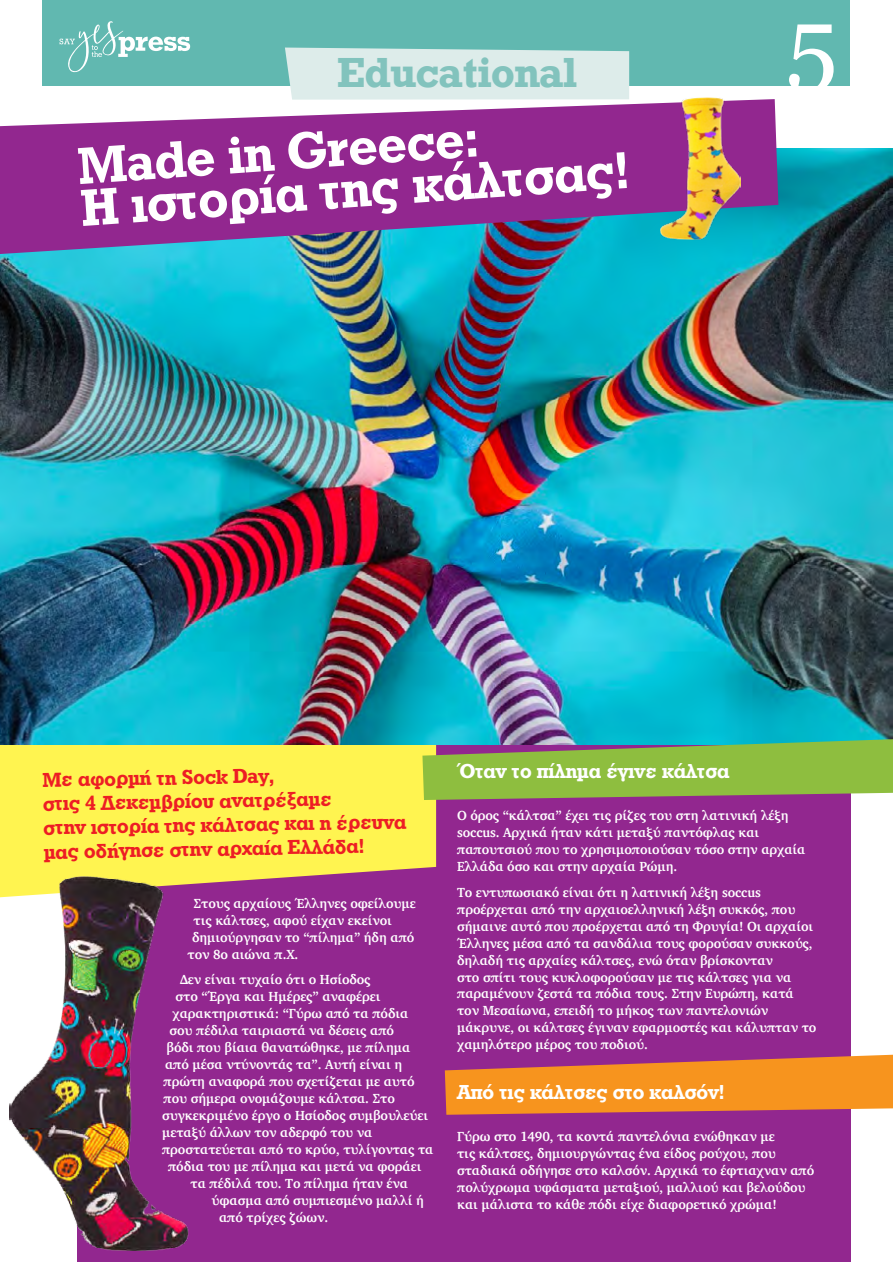
<style>
.page{position:relative;width:893px;height:1263px;background:#fff}
.page>*{position:absolute;margin:0;border:0;box-sizing:border-box;transform-origin:0 0}
.t1{font:97.5px "Georgia";color:#fff}
.t2{font:54px/42px "UB Rockwell Bold";color:#fff}
.t3{font:700 39.6px "Rockwell";letter-spacing:-.02em;color:#82c3bd}
.t4{font:21px/24px "UB Rockwell Bold";color:#ed1d24}
.t5{font:21px "UB Rockwell Bold";letter-spacing:-.005em;color:#fff}
.t6{font:700 13.5px/17px "Charter";letter-spacing:-.005em;color:#fff;scale:.96 1}
</style>
<div class="page">
<div style="left:43px;top:0;width:807px;height:85px;background:#61b8b0"></div>
<svg style="left:60px;top:21px;width:130px;height:51px"></svg>
<div style="left:77px;top:695px;width:773px;height:567px;background:#92278f"></div>
<svg style="left:0;top:744px;width:436px;height:153px;fill:#fff450"></svg>
<img style="left:0;top:149px;width:893px;height:595px">
<svg style="left:0;top:99px;width:778px;height:155px;fill:#92278f"></svg>
<div style="left:285px;top:48px;width:344px;height:52px;background:#ddecea"></div>
<svg style="left:422px;top:739px;width:471px;height:61px"></svg>
<svg style="left:445px;top:1055px;width:448px;height:60px"></svg>
<img style="left:660px;top:97px;width:81px;height:143px">
<img style="left:9px;top:877px;width:180px;height:373px">
<h3 class="t3" style="left:337px;top:47px;width:242px">Educational</h3>
<h2 class="t2" style="left:77px;top:145px;width:551px;rotate:-4deg">Μade in Greece:<br>Η ιστορία της κάλτσας!</h2>
<h1 class="t1" style="left:786px;top:-29px;width:53px">5</h1>
<h3 class="t4" style="left:42px;top:767px;width:364px;rotate:-1deg">Mε αφορμή τη Sock Day,<br>στις 4 Δεκεμβρίου ανατρέξαμε<br>στην ιστορία της κάλτσας και η έρευνα μας οδήγησε στην αρχαία Ελλάδα!</h3>
<p class="t6" style="left:194px;top:895px;width:233px">Στους αρχαίους Έλληνες οφείλουμε</p>
<p class="t6" style="left:194px;top:911px;width:208px">τις κάλτσες, αφού είχαν εκείνοι</p>
<p class="t6" style="left:192px;top:928px;width:233px">δημιούργησαν το “πίλημα” ήδη από</p>
<p class="t6" style="left:188px;top:945px;width:117px">τον 8ο αιώνα π.Χ.</p>
<p class="t6" style="left:180px;top:971px;width:200px">Δεν είναι τυχαίο ότι ο Ησίοδος</p>
<p class="t6" style="left:176px;top:988px;width:215px">στο “Έργα και Ημέρες” αναφέρει</p>
<p class="t6" style="left:173px;top:1005px;width:247px">χαρακτηριστικά: “Γύρω από τα πόδια</p>
<p class="t6" style="left:170px;top:1022px;width:235px">σου πέδιλα ταιριαστά να δέσεις από</p>
<p class="t6" style="left:167px;top:1039px;width:255px">βόδι που βίαια θανατώθηκε, με πίλημα</p>
<p class="t6" style="left:165px;top:1056px;width:249px">από μέσα ντύνοντάς τα”. Αυτή είναι η</p>
<p class="t6" style="left:164px;top:1073px;width:263px">πρώτη αναφορά που σχετίζεται με αυτό</p>
<p class="t6" style="left:164px;top:1090px;width:242px">που σήμερα ονομάζουμε κάλτσα. Στο</p>
<p class="t6" style="left:162px;top:1106px;width:279px">συγκεκριμένο έργο ο Ησίοδος συμβουλεύει</p>
<p class="t6" style="left:162px;top:1123px;width:221px">μεταξύ άλλων τον αδερφό του να</p>
<p class="t6" style="left:162px;top:1140px;width:284px">προστατεύεται από το κρύο, τυλίγοντας τα</p>
<p class="t6" style="left:168px;top:1157px;width:265px">πόδια του με πίλημα και μετά να φοράει</p>
<p class="t6" style="left:191px;top:1174px;width:228px">τα πέδιλά του. Το πίλημα ήταν ένα</p>
<p class="t6" style="left:212px;top:1191px;width:223px">ύφασμα από συμπιεσμένο μαλλί ή</p>
<p class="t6" style="left:219px;top:1208px;width:115px">από τρίχες ζώων.</p>
<h3 class="t5" style="left:457px;top:759px;width:274px">Όταν το πίλημα έγινε κάλτσα</h3>
<p class="t6" style="left:457px;top:807px;width:364px">O όρος “κάλτσα” έχει τις ρίζες του στη λατινική λέξη soccus. Αρχικά ήταν κάτι μεταξύ παντόφλας και παπουτσιού που το χρησιμοποιούσαν τόσο στην αρχαία Ελλάδα όσο και στην αρχαία Ρώμη.</p>
<p class="t6" style="left:457px;top:883px;width:376px">Το εντυπωσιακό είναι ότι η λατινική λέξη soccus προέρχεται από την αρχαιοελληνική λέξη συκκός, που σήμαινε αυτό που προέρχεται από τη Φρυγία! Οι αρχαίοι Έλληνες μέσα από τα σανδάλια τους φορούσαν συκκούς, δηλαδή τις αρχαίες κάλτσες, ενώ όταν βρίσκονταν<br>στο σπίτι τους κυκλοφορούσαν με τις κάλτσες για να παραμένουν ζεστά τα πόδια τους. Στην Ευρώπη, κατά τον Μεσαίωνα, επειδή το μήκος των παντελονιών μάκρυνε, οι κάλτσες έγιναν εφαρμοστές και κάλυπταν το χαμηλότερο μέρος του ποδιού.</p>
<h3 class="t5" style="left:457px;top:1079px;width:269px">Από τις κάλτσες στο καλσόν!</h3>
<p class="t6" style="left:457px;top:1128px;width:374px">Γύρω στο 1490, τα κοντά παντελόνια ενώθηκαν με<br>τις κάλτσες, δημιουργώντας ένα είδος ρούχου, που σταδιακά οδήγησε στο καλσόν. Αρχικά το έφτιαχναν από πολύχρωμα υφάσματα μεταξιού, μαλλιού και βελούδου και μάλιστα το κάθε πόδι είχε διαφορετικό χρώμα!</p>
</div>
